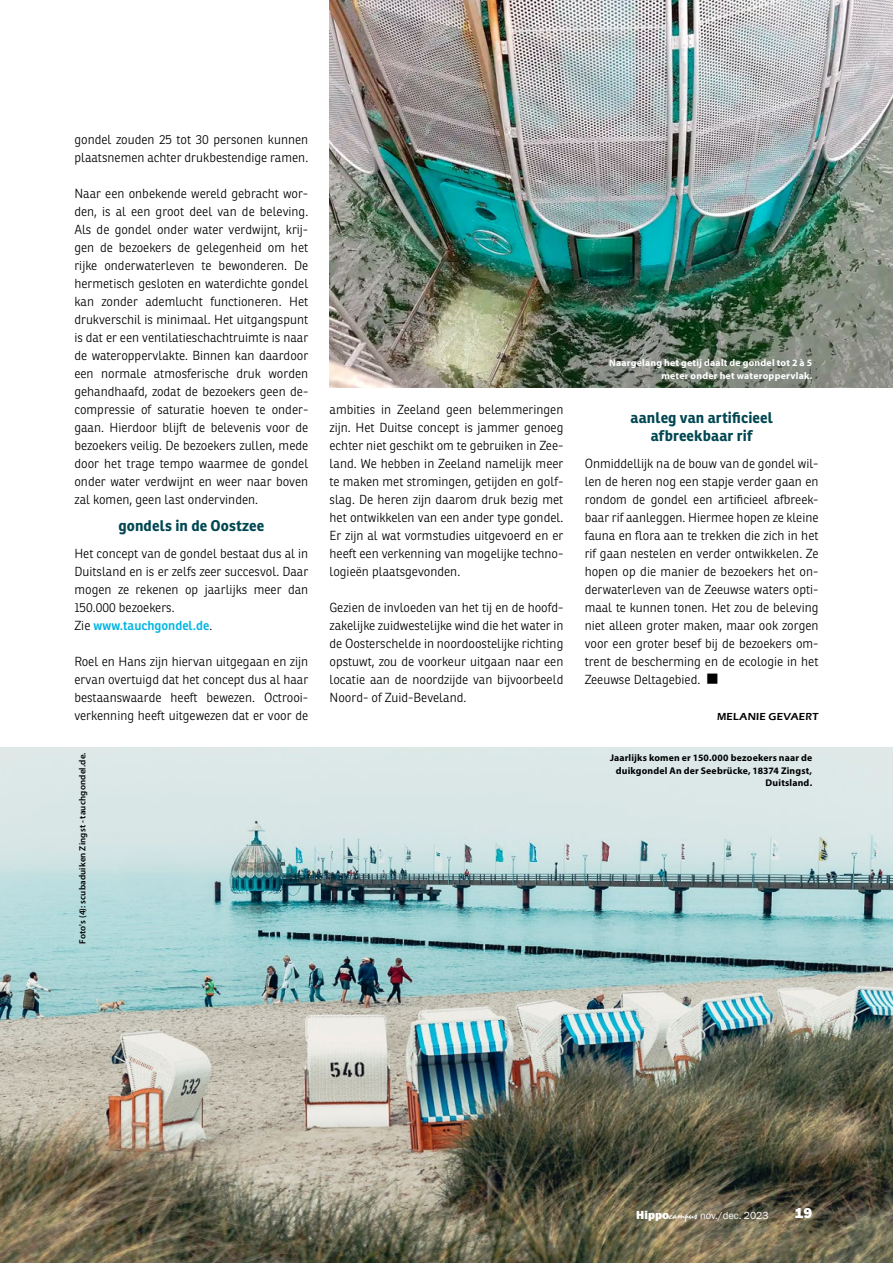
<style>
.page{position:relative;width:893px;height:1263px;background:#fff}
.page>*{position:absolute;margin:0;border:0;box-sizing:border-box;transform-origin:0 0}
.t1{font:700 15px/18px "Ronnia";letter-spacing:.01em;color:#004752;text-align:center}
.t2{font:800 15px "Franklin Gothic";color:#fff}
.t3{font:300 12.75px/18px "Ronnia";color:#000;text-align:justify}
.t4{font:10.5px "Franklin Gothic";color:#fff}
.t5{font:600 10.5px "Eras ITC";letter-spacing:.025em;color:#000}
.t6{font:700 9.75px/12.8px "Myriad Pro";letter-spacing:.02em;color:#000;text-align:right}
.t7{font:700 9.75px/12.8px "Myriad Pro";letter-spacing:.025em;color:#fff;text-align:right}
.t8{font:600 9px "Myriad Pro";letter-spacing:.02em;color:#000}
.s1{font-weight:600;color:#00b5e2}
.s2{font-weight:800;font-size:12px}
.s3{font-family:"Mistral";font-size:12px}
</style>
<div class="page">
<img style="left:330px;top:0;width:563px;height:387px">
<img style="left:0;top:747px;width:893px;height:516px">
<p class="t3" style="left:74px;top:130px;width:235px">gondel zouden 25 tot 30 personen kunnen plaatsnemen achter drukbestendige ramen.</p>
<p class="t3" style="left:74px;top:184px;width:235px">Naar een onbekende wereld gebracht wor&shy;den, is al een groot deel van de beleving.<br>Als de gondel onder water verdwijnt, krij&shy;gen de bezoekers de gelegenheid om het rijke onderwaterleven te bewonderen. De hermetisch gesloten en waterdichte gondel kan zonder ademlucht functioneren. Het drukverschil is minimaal. Het uitgangspunt is dat er een ventilatieschachtruimte is naar de wateroppervlakte. Binnen kan daardoor een normale atmosferische druk worden gehandhaafd, zodat de bezoekers geen de&shy;compressie of saturatie hoeven te onder&shy;gaan. Hierdoor blijft de belevenis voor de bezoekers veilig. De bezoekers zullen, mede door het trage tempo waarmee de gondel onder water verdwijnt en weer naar boven zal komen, geen last ondervinden.</p>
<p class="t1" style="left:118px;top:517px;width:147px">gondels in de Oostzee</p>
<p class="t3" style="left:74px;top:544px;width:235px;text-align:left">Het concept van de gondel bestaat dus al in Duitsland en is er zelfs zeer succesvol. Daar mogen ze rekenen op jaarlijks meer dan 150.000 bezoekers.<br>Zie <span class="s1">www.tauchgondel.de</span>.</p>
<p class="t3" style="left:74px;top:652px;width:235px">Roel en Hans zijn hiervan uitgegaan en zijn ervan overtuigd dat het concept dus al haar bestaanswaarde heeft bewezen. Octrooi&shy;verkenning heeft uitgewezen dat er voor de</p>
<p class="t3" style="left:330px;top:400px;width:235px">ambities in Zeeland geen belemmeringen zijn. Het Duitse concept is jammer genoeg echter niet geschikt om te gebruiken in Zee&shy;land. We hebben in Zeeland namelijk meer te maken met stromingen, getijden en golf&shy;slag. De heren zijn daarom druk bezig met het ontwikkelen van een ander type gondel.<br>Er zijn al wat vormstudies uitgevoerd en er heeft een verkenning van mogelijke techno&shy;logieën plaatsgevonden.</p>
<p class="t3" style="left:330px;top:598px;width:235px">Gezien de invloeden van het tij en de hoofd&shy;zakelijke zuidwestelijke wind die het water in de Oosterschelde in noordoostelijke richting opstuwt, zou de voorkeur uitgaan naar een locatie aan de noordzijde van bijvoorbeeld Noord- of Zuid-Beveland.</p>
<p class="t7" style="left:609px;top:356px;width:204px">Naargelang het getij daalt de gondel tot 2 à 5 meter onder het wateroppervlak.</p>
<p class="t1" style="left:630px;top:409px;width:144px">aanleg van artificieel afbreekbaar rif</p>
<p class="t3" style="left:585px;top:454px;width:235px">Onmiddellijk na de bouw van de gondel wil&shy;len de heren nog een stapje verder gaan en rondom de gondel een artificieel afbreek&shy;baar rif aanleggen. Hiermee hopen ze kleine fauna en flora aan te trekken die zich in het rif gaan nestelen en verder ontwikkelen. Ze hopen op die manier de bezoekers het on&shy;derwaterleven van de Zeeuwse waters opti&shy;maal te kunnen tonen. Het zou de beleving niet alleen groter maken, maar ook zorgen voor een groter besef bij de bezoekers om&shy;trent de bescherming en de ecologie in het Zeeuwse Deltagebied.</p>
<p class="t5" style="left:717px;top:711px;width:103px">MELANIE GEVAERT</p>
<p class="t8" style="left:77px;top:944px;width:193px;rotate:-90deg">Foto's (4): scubaduiken Zingst - tauchgondel.de.</p>
<p class="t6" style="left:610px;top:751px;width:204px">Jaarlijks komen er 150.000 bezoekers naar de duikgondel An der Seebrücke, 18374 Zingst,<br>Duitsland.</p>
<p class="t4" style="left:636px;top:1208px;width:134px"><span class="s2">Hippo</span><span class="s3">campus</span> nov./dec. 2023</p>
<p class="t2" style="left:794px;top:1203px;width:19px">19</p>
</div>
